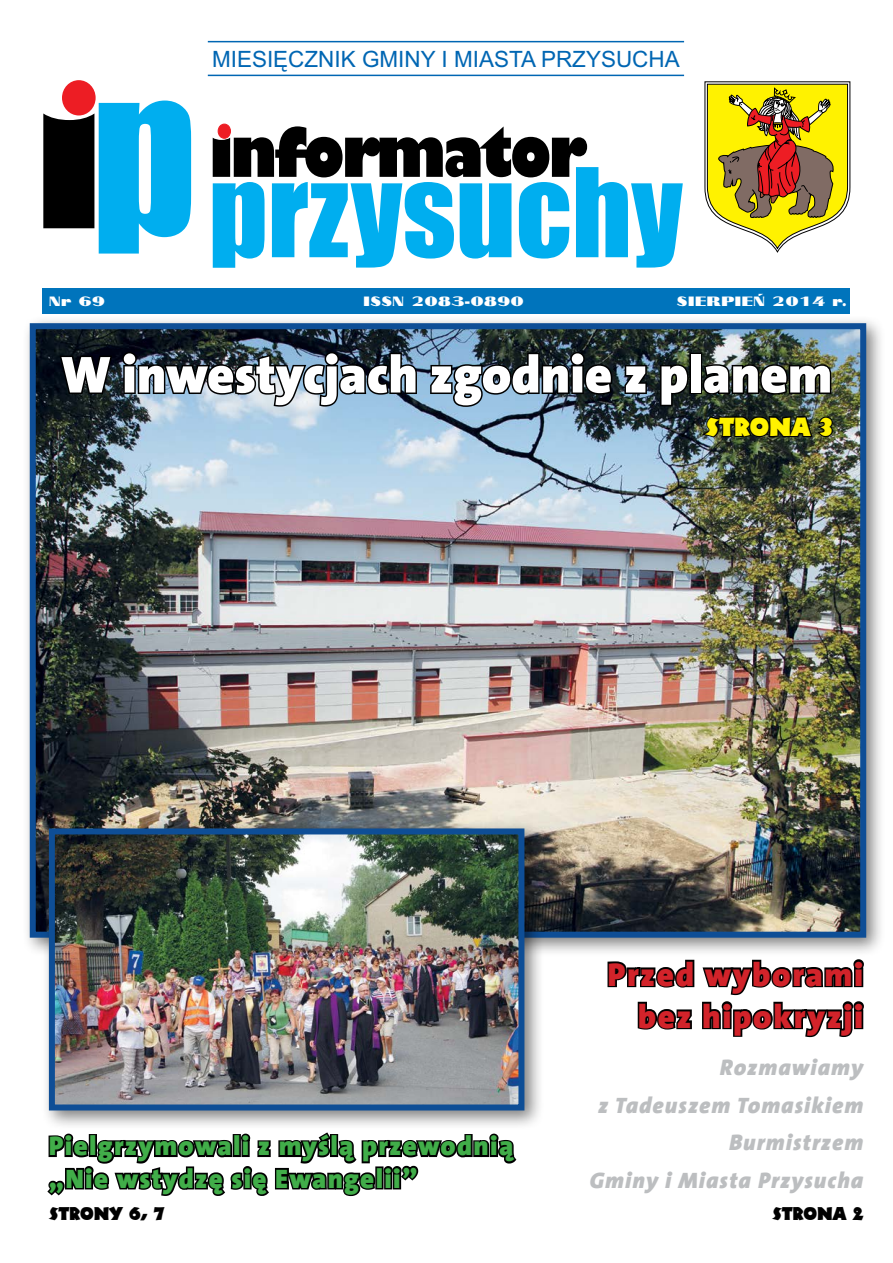
<style>
.page{position:relative;width:893px;height:1263px;background:#fff}
.page>*{position:absolute;margin:0;border:0;box-sizing:border-box;transform-origin:0 0}
.t1{font:900 52.5px "The Sans CEB9";color:#fff}
.t2{font:900 33px/42px "The Sans CEB9";letter-spacing:.05em;color:#d2232a;text-align:right}
.t3{font:900 27px/32.4px "The Sans CEB9";letter-spacing:.05em;color:#41ad49}
.t4{font:25.5px "Neuland";color:#fff200}
.t5{font:italic 900 22.5px/37.5px "The Sans CEB9";letter-spacing:.05em;color:#bcbec0;text-align:right}
.t6{font:22.5px "Arial";color:#0066b3}
.t7{font:18px "Neuland";color:#000}
.t8{font:13.5px "Cyklop";color:#fff}
</style>
<div class="page">
<div style="left:21px;top:315px;width:865px;height:642px;background:#000;opacity:.5"></div>
<img style="left:37px;top:330px;width:822px;height:601px">
<div style="left:30px;top:323px;width:836px;height:615px;border:6px solid #0e4e96"></div>
<div style="left:41px;top:820px;width:503px;height:311px;background:#000;opacity:.5"></div>
<img style="left:56px;top:835px;width:461px;height:268px">
<div style="left:49px;top:828px;width:475px;height:282px;border:6px solid #0e4e96"></div>
<hr style="left:208px;top:41px;width:476px;height:1px;background:#0066b3">
<hr style="left:208px;top:75px;width:476px;height:1px;background:#0066b3">
<svg style="left:213px;top:167px;width:470px;height:101px;fill:#00aeef"></svg>
<svg style="left:213px;top:124px;width:374px;height:53px"></svg>
<div style="left:62px;top:80px;width:34px;height:35px;background:#ed1d24;border-radius:50%"></div>
<svg style="left:43px;top:101px;width:148px;height:153px"></svg>
<div style="left:42px;top:288px;width:808px;height:25px;background:#0074bc"></div>
<svg style="left:704px;top:81px;width:146px;height:172px"></svg>
<svg style="left:606px;top:943px;width:260px;height:95px"></svg>
<svg style="left:41px;top:1114px;width:477px;height:83px"></svg>
<img style="left:698px;top:414px;width:136px;height:25px">
<svg style="left:58px;top:313px;width:56px;height:143px;background:#28343b"></svg>
<img style="left:120px;top:348px;width:298px;height:60px">
<svg style="left:429px;top:350px;width:185px;height:59px;background:#415462"></svg>
<svg style="left:623px;top:363px;width:25px;height:32px"></svg>
<svg style="left:658px;top:363px;width:33px;height:45px"></svg>
<div style="left:689px;top:353px;width:13px;height:41px;border:3px solid #000"></div>
<img style="left:700px;top:362px;width:133px;height:35px">
<p class="t6" style="left:212px;top:51px;width:469px">MIESIĘCZNIK GMINY I MIASTA PRZYSUCHA</p>
<p class="t8" style="left:49px;top:291px;width:58px">Nr 69</p>
<p class="t8" style="left:363px;top:291px;width:162px">ISSN 2083-0890</p>
<p class="t8" style="left:677px;top:291px;width:171px">SIERPIEŃ 2014 r.</p>
<h1 class="t1" style="left:61px;top:344px;width:773px">W inwestycjach zgodnie z planem</h1>
<p class="t4" style="left:705px;top:411px;width:129px">STRONA 3</p>
<h2 class="t2" style="left:608px;top:954px;width:257px">Przed wyborami bez hipokryzji</h2>
<p class="t5" style="left:589px;top:1050px;width:275px">Rozmawiamy<br>z Tadeuszem Tomasikiem<br>Burmistrzem<br>Gminy i Miasta Przysucha</p>
<p class="t3" style="left:49px;top:1131px;width:466px">Pielgrzymowali z myślą przewodnią „Nie wstydzę się Ewangelii”</p>
<p class="t7" style="left:49px;top:1203px;width:117px">STRONY 6, 7</p>
<p class="t7" style="left:772px;top:1203px;width:93px">STRONA 2</p>
</div>
